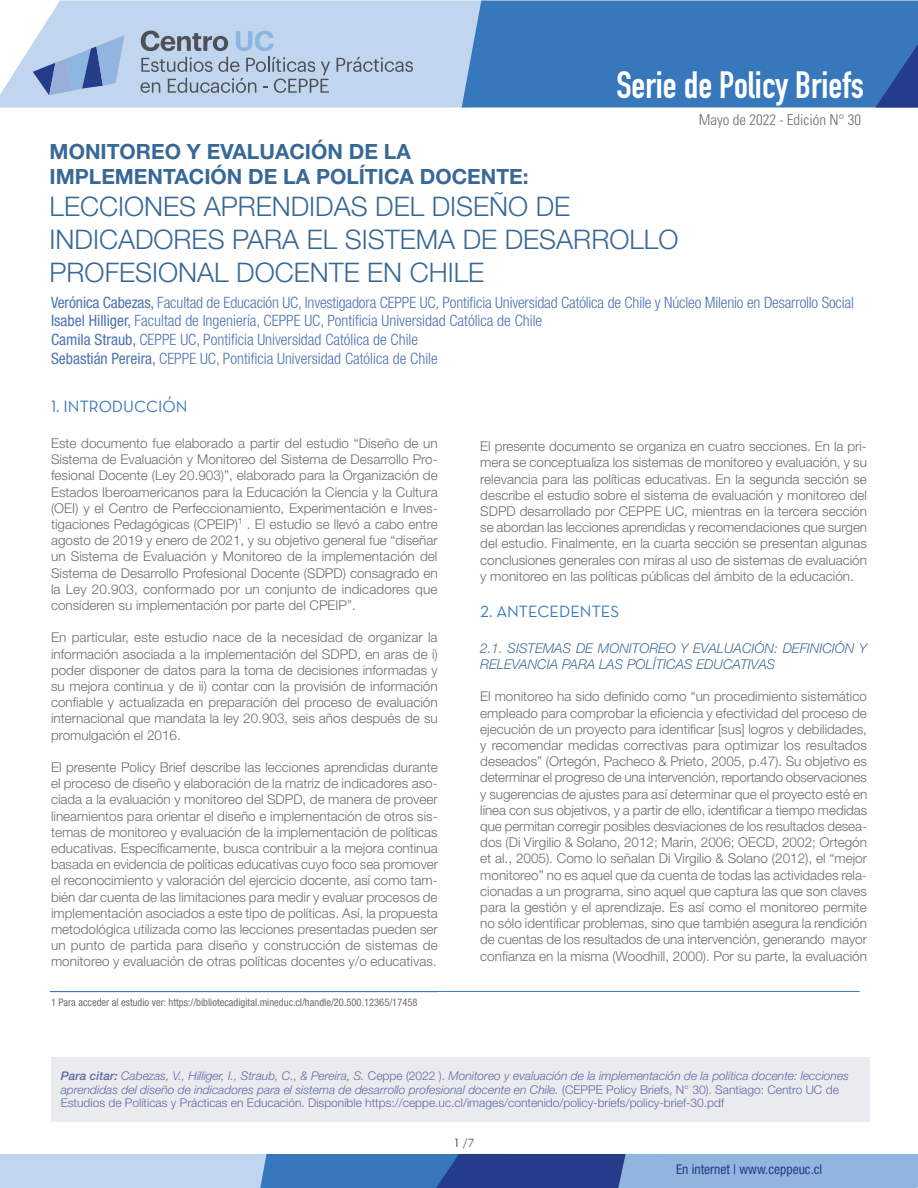
<style>
.page{position:relative;width:918px;height:1188px;background:#fff}
.page>*{position:absolute;margin:0;border:0;box-sizing:border-box;transform-origin:0 0}
.t1{font:37.5px "DIN Engschrift Std";color:#fff}
.Titulo_princ{font:300 27px/32.7px "Helvetica Neue LT Std";color:#386996}
.Titulo_princ-2{font:700 21px "Helvetica Neue LT Std";color:#386996}
.Subitulo1{font:16.5px "Neutra Text Book Alt";color:#3778bd}
.t2{font:300 condensed 15.6px "Helvetica Neue LT Std";color:#4d74b2}
.fecha{font:300 condensed 15px "Univers LT Std";color:#6c6d70}
.text_central{font:300 13.5px/16.2px "Helvetica Neue LT Std";color:#6c6d70;text-align:justify}
.subtitulo2{font:italic 300 13.5px/16.2px "Helvetica Neue LT Std";color:#406d95}
.t3{font:condensed 13.5px "Helvetica Neue LT Std";color:#253c8a}
.citas{font:italic 300 12px/13.5px "Helvetica Neue LT Std";color:#6168a7}
.t4{font:12px "Neutra Text Book Alt";color:#253c8a}
.notas{font:condensed 10.5px "Helvetica Neue LT Std";color:#6c6d70}
.s1{font-weight:400}
.s2{font-weight:500}
.s3{font-style:normal}
.s4{font-family:"Neutra Text Book SC";color:#6c6d70}
.s5{color:#6c6d70}
</style>
<div class="page">
<svg style="left:0;top:1154px;width:918px;height:34px;background:#789bcc"></svg>
<div style="left:124px;top:1px;width:338px;height:106px;background:#c1d6ee"></div>
<div style="left:462px;top:1px;width:456px;height:106px;background:#3778bd"></div>
<svg style="left:875px;top:44px;width:43px;height:63px;background:#2e5aa3"></svg>
<svg style="left:141px;top:31px;width:87px;height:20px;background:#8e9bac"></svg>
<svg style="left:236px;top:31px;width:38px;height:20px"></svg>
<svg style="left:337px;top:57px;width:76px;height:15px"></svg>
<svg style="left:141px;top:57px;width:189px;height:36px;background:#a8b9cd"></svg>
<svg style="left:0;top:1px;width:124px;height:106px"></svg>
<div style="left:51px;top:1057px;width:819px;height:65px;background:#eaebef"></div>
<hr style="left:50px;top:991px;width:810px;height:1px;background:#3778bd">
<p class="t1" style="left:616px;top:63px;width:249px">Serie de Policy Briefs</p>
<p class="Titulo_princ-2" style="left:50px;top:138px;width:363px">MONITOREO Y EVALUACIÓN DE LA</p>
<p class="Titulo_princ-2" style="left:50px;top:164px;width:481px">IMPLEMENTACIÓN DE LA POLÍTICA DOCENTE:</p>
<p class="Titulo_princ" style="left:50px;top:190px;width:630px">LECCIONES APRENDIDAS DEL DISEÑO DE<br>INDICADORES PARA EL SISTEMA DE DESARROLLO<br>PROFESIONAL DOCENTE EN CHILE</p>
<p class="fecha" style="left:699px;top:110px;width:164px">Mayo de 2022 - Edición N° 30</p>
<p class="t2" style="left:51px;top:293px;width:804px"><span class="s1">Verónica Cabezas,</span> Facultad de Educación UC, Investigadora CEPPE UC, Pontificia Universidad Católica de Chile y Núcleo Milenio en Desarrollo Social</p>
<p class="t2" style="left:51px;top:312px;width:493px"><span class="s1">Isabel Hilliger,</span> Facultad de Ingeniería, CEPPE UC, Pontificia Universidad Católica de Chile</p>
<p class="t2" style="left:51px;top:331px;width:369px"><span class="s1">Camila Straub,</span> CEPPE UC, Pontificia Universidad Católica de Chile</p>
<p class="t2" style="left:51px;top:350px;width:388px"><span class="s1">Sebastián Pereira,</span> CEPPE UC, Pontificia Universidad Católica de Chile</p>
<p class="Subitulo1" style="left:51px;top:396px;width:138px">1. INTRODUCCIÓN</p>
<p class="text_central" style="left:51px;top:435px;width:388px">Este documento fue elaborado a partir del estudio “Diseño de un Sistema de Evaluación y Monitoreo del Sistema de Desarrollo Pro&shy;fesional Docente (Ley 20.903)”, elaborado para la Organización de Estados Iberoamericanos para la Educación la Ciencia y la Cultura (OEI) y el Centro de Perfeccionamiento, Experimentación e Inves&shy;tigaciones Pedagógicas (CPEIP)<sup>1</sup> . El estudio se llevó a cabo entre agosto de 2019 y enero de 2021, y su objetivo general fue “diseñar un Sistema de Evaluación y Monitoreo de la implementación del Sistema de Desarrollo Profesional Docente (SDPD) consagrado en la Ley 20.903, conformado por un conjunto de indicadores que consideren su implementación por parte del CPEIP”.</p>
<p class="text_central" style="left:51px;top:629px;width:388px">En particular, este estudio nace de la necesidad de organizar la información asociada a la implementación del SDPD, en aras de i) poder disponer de datos para la toma de decisiones informadas y su mejora continua y de ii) contar con la provisión de información confiable y actualizada en preparación del proceso de evaluación internacional que mandata la ley 20.903, seis años después de su promulgación el 2016.</p>
<p class="text_central" style="left:51px;top:759px;width:389px">El presente Policy Brief describe las lecciones aprendidas durante el proceso de diseño y elaboración de la matriz de indicadores aso&shy;ciada a la evaluación y monitoreo del SDPD, de manera de proveer lineamientos para orientar el diseño e implementación de otros sis&shy;temas de monitoreo y evaluación de la implementación de políticas educativas. Específicamente, busca contribuir a la mejora continua basada en evidencia de políticas educativas cuyo foco sea promover el reconocimiento y valoración del ejercicio docente, así como tam&shy;bién dar cuenta de las limitaciones para medir y evaluar procesos de implementación asociados a este tipo de políticas. Así, la propuesta metodológica utilizada como las lecciones presentadas pueden ser un punto de partida para diseño y construcción de sistemas de monitoreo y evaluación de otras políticas docentes y/o educativas.</p>
<p class="notas" style="left:51px;top:996px;width:368px">1 Para acceder al estudio ver: https://bibliotecadigital.mineduc.cl/handle/20.500.12365/17458</p>
<p class="text_central" style="left:480px;top:438px;width:388px">El presente documento se organiza en cuatro secciones. En la pri&shy;mera se conceptualiza los sistemas de monitoreo y evaluación, y su relevancia para las políticas educativas. En la segunda sección se describe el estudio sobre el sistema de evaluación y monitoreo del SDPD desarrollado por CEPPE UC, mientras en la tercera sección se abordan las lecciones aprendidas y recomendaciones que surgen del estudio. Finalmente, en la cuarta sección se presentan algunas conclusiones generales con miras al uso de sistemas de evaluación y monitoreo en las políticas públicas del ámbito de la educación.</p>
<p class="Subitulo1" style="left:480px;top:601px;width:140px">2. ANTECEDENTES</p>
<p class="subtitulo2" style="left:480px;top:640px;width:388px">2.1. SISTEMAS DE MONITOREO Y EVALUACIÓN: DEFINICIÓN Y<br>RELEVANCIA PARA LAS POLÍTICAS EDUCATIVAS</p>
<p class="text_central" style="left:480px;top:688px;width:389px">El monitoreo ha sido definido como “un procedimiento sistemático empleado para comprobar la eficiencia y efectividad del proceso de ejecución de un proyecto para identificar [sus] logros y debilidades, y recomendar medidas correctivas para optimizar los resultados deseados” (Ortegón, Pacheco &amp; Prieto, 2005, p.47). Su objetivo es determinar el progreso de una intervención, reportando observaciones y sugerencias de ajustes para así determinar que el proyecto esté en línea con sus objetivos, y a partir de ello, identificar a tiempo medidas que permitan corregir posibles desviaciones de los resultados desea&shy;dos (Di Virgilio &amp; Solano, 2012; Marín, 2006; OECD, 2002; Ortegón et al., 2005). Como lo señalan Di Virgilio &amp; Solano (2012), el “mejor monitoreo” no es aquel que da cuenta de todas las actividades rela&shy;cionadas a un programa, sino aquel que captura las que son claves para la gestión y el aprendizaje. Es así como el monitoreo permite no sólo identificar problemas, sino que también asegura la rendición de cuentas de los resultados de una intervención, generando mayor confianza en la misma (Woodhill, 2000). Por su parte, la evaluación</p>
<p class="citas" style="left:61px;top:1069px;width:790px"><span class="s2">Para citar:</span> Cabezas, V., Hilliger, I., Straub, C., &amp; Pereira, S. <span class="s3">Ceppe (2022 ).</span> Monitoreo y evaluación de la implementación de la política docente: lecciones aprendidas del diseño de indicadores para el sistema de desarrollo profesional docente en Chile. <span class="s3">(CEPPE Policy Briefs, N° 30). Santiago: Centro UC de<br>Estudios de Políticas y Prácticas en Educación. Disponible https://ceppe.uc.cl/images/contenido/policy-briefs/policy-brief-30.pdf</span></p>
<p class="t4" style="left:455px;top:1135px;width:21px">1 <span class="s4">/</span><span class="s5">7</span></p>
<p class="t3" style="left:676px;top:1162px;width:148px">En internet | www.ceppeuc.cl</p>
</div>
